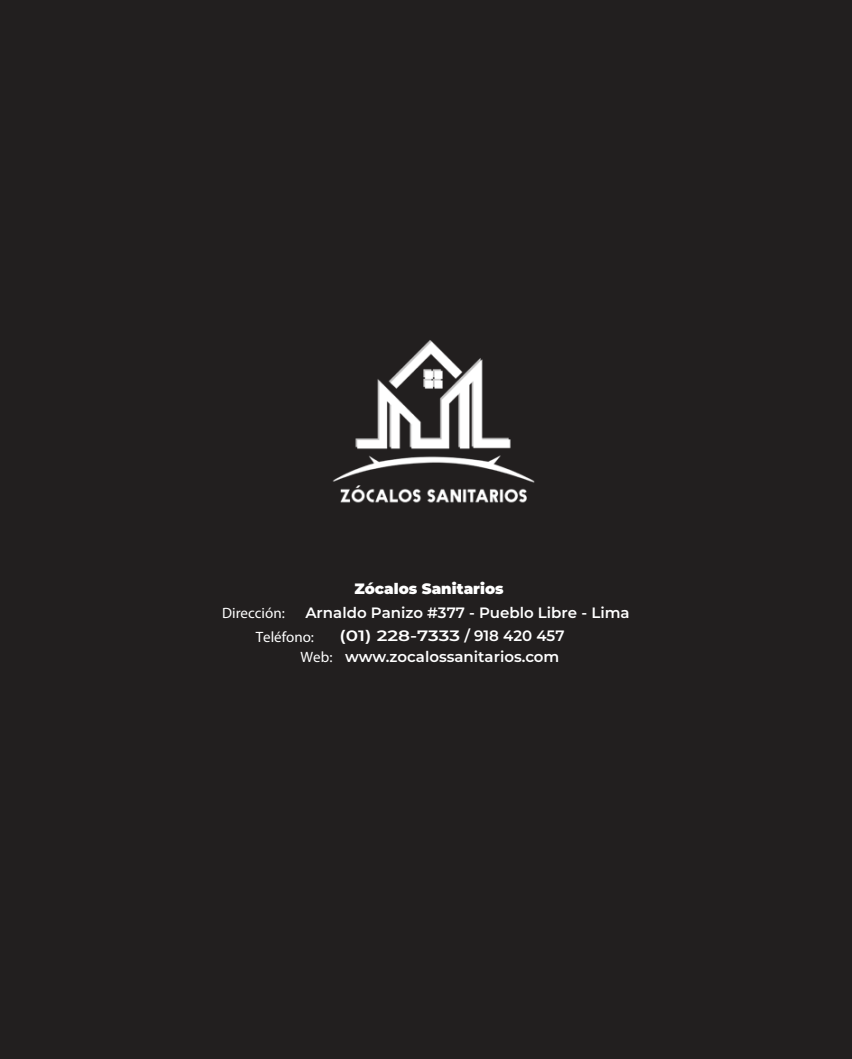
<style>
.page{position:relative;width:852px;height:1059px;background:#fff}
.page>*{position:absolute;margin:0;border:0;box-sizing:border-box;transform-origin:0 0}
.t1{font:600 15px/20.8px "Montserrat";color:#fff;scale:1.22 1}
.t2{font:600 15px "Montserrat";color:#fff}
.t3{font:15px "Montserrat";color:#fff}
.t4{font:900 15px "Montserrat";color:#fff}
.s1{font-weight:400}
</style>
<div class="page">
<div style="left:0;top:0;width:851px;height:1059px;background:#221f1f"></div>
<img style="left:333px;top:340px;width:202px;height:163px">
<p class="t4" style="left:354px;top:581px;width:151px">Zócalos Sanitarios</p>
<p class="t3" style="left:222px;top:604px;width:64px">Dirección:</p>
<p class="t2" style="left:305px;top:605px;width:325px">Arnaldo Panizo #377 - Pueblo Libre - Lima</p>
<p class="t3" style="left:255px;top:628px;width:60px">Teléfono:</p>
<p class="t1" style="left:300px;top:626px;width:218px;text-indent:39px">(01) 228-7333 / 918 420 457<br><span class="s1">Web:</span> www.zocalossanitarios.com</p>
</div>
